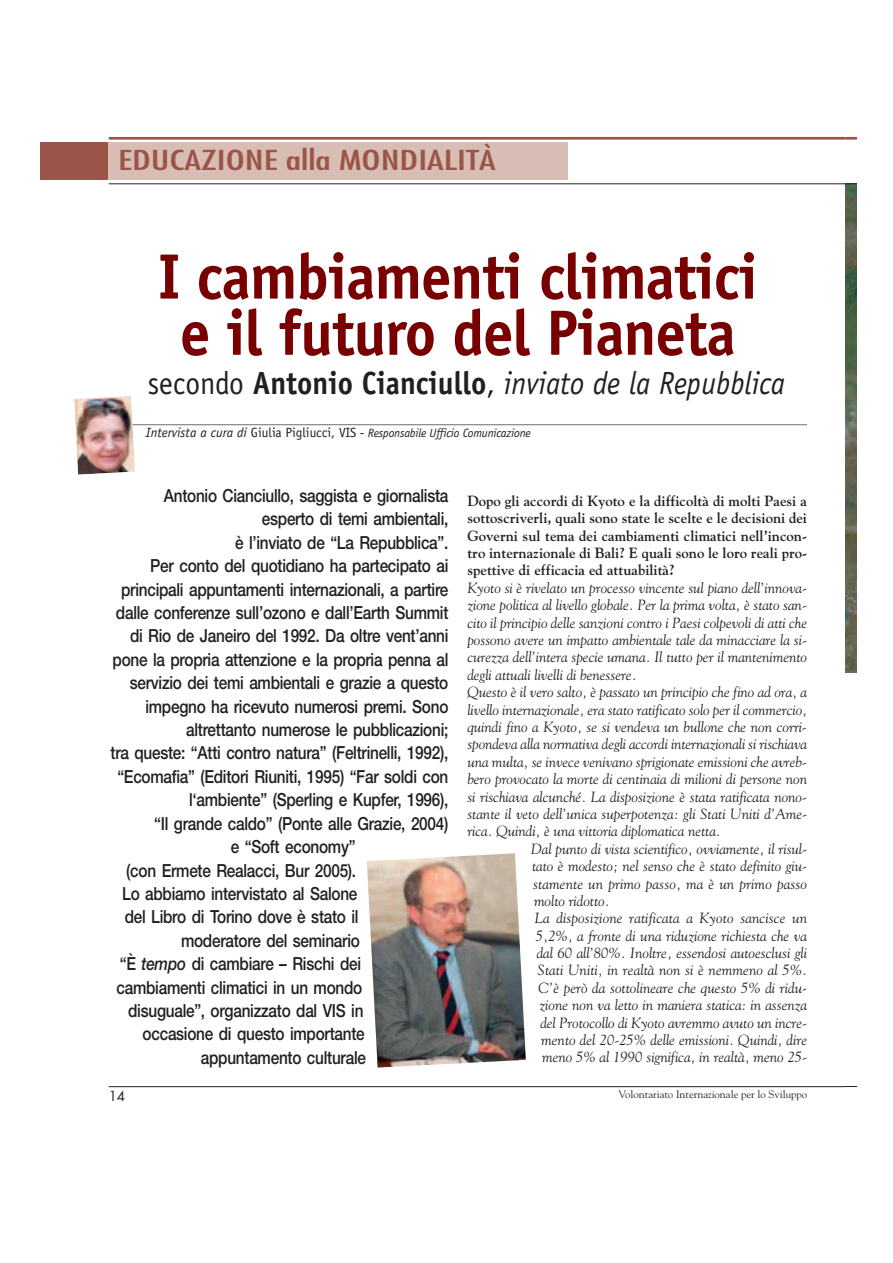
<style>
.page{position:relative;width:893px;height:1263px;background:#fff}
.page>*{position:absolute;margin:0;border:0;box-sizing:border-box;transform-origin:0 0}
.t1{font:700 64.2px/56.2px "Officina Sans";letter-spacing:-.015em;color:#790000;text-align:center;scale:.95 1}
.t2{font:italic 32.1px "Officina Sans";color:#231f20;scale:.92 1}
.t3{font:condensed 26.7px "Futura";color:#9b5548;scale:1.5 1}
.t4{font:500 18px "Helvetica Neue";letter-spacing:-.015em;color:#231f20;scale:.85 1}
.t5{font:italic 14.7px "Goudy";color:#231f20}
.t6{font:700 14.7px/17.4px "Goudy";color:#231f20;text-align:justify}
.t7{font:13.35px "Futura";color:#231f20}
.t8{font:italic 12px "Officina Sans";letter-spacing:-.02em;color:#231f20}
.t9{font:10.65px "Goudy";color:#231f20}
.s1{font-style:normal}
.s2{font-weight:700;font-style:normal}
.s3{font-size:13.35px}
.s4{font-style:normal;font-size:13.35px}
.s5{font-style:italic}
</style>
<div class="page">
<img style="left:845px;top:184px;width:11px;height:488px">
<hr style="left:109px;top:1086px;width:736px;height:1px;background:#231f20">
<svg style="left:845px;top:137px;width:11px;height:3px"></svg>
<hr style="left:109px;top:137px;width:736px;height:3px;background:#9b5548">
<hr style="left:109px;top:183px;width:736px;height:1px;background:#231f20">
<div style="left:40px;top:142px;width:69px;height:38px;background:#9b5548"></div>
<div style="left:109px;top:142px;width:459px;height:38px;background:#d7bdb4"></div>
<hr style="left:124px;top:424px;width:683px;height:1px;background:#6d6e70">
<img style="left:74px;top:396px;width:61px;height:79px">
<img style="left:367px;top:853px;width:159px;height:215px">
<h3 class="t3" style="left:118px;top:148px;width:253px">EDUCAZIONE alla MONDIALITÀ</h3>
<h1 class="t1" style="left:158px;top:254px;width:633px">I cambiamenti climatici e il futuro del Pianeta</h1>
<h2 class="t2" style="left:148px;top:370px;width:694px"><span class="s1">secondo</span> <span class="s2">Antonio Cianciullo</span><span class="s1">,</span> inviato de la Repubblica</h2>
<p class="t8" style="left:146px;top:428px;width:386px"><span class="s3">Intervista a cura di</span> <span class="s4">Giulia Pigliucci, VIS -</span> Responsabile Ufficio Comunicazione</p>
<p class="t4" style="left:164px;top:489px;width:336px">Antonio Cianciullo, saggista e giornalista</p>
<p class="t4" style="left:262px;top:512px;width:221px">esperto di temi ambientali,</p>
<p class="t4" style="left:235px;top:536px;width:252px">è l’inviato de “La Repubblica”.</p>
<p class="t4" style="left:150px;top:559px;width:352px">Per conto del quotidiano ha partecipato ai</p>
<p class="t4" style="left:121px;top:583px;width:386px">principali appuntamenti internazionali, a partire</p>
<p class="t4" style="left:116px;top:606px;width:392px">dalle conferenze sull’ozono e dall’Earth Summit</p>
<p class="t4" style="left:130px;top:630px;width:376px">di Rio de Janeiro del 1992. Da oltre vent’anni</p>
<p class="t4" style="left:113px;top:653px;width:396px">pone la propria attenzione e la propria penna al</p>
<p class="t4" style="left:130px;top:676px;width:376px">servizio dei temi ambientali e grazie a questo</p>
<p class="t4" style="left:145px;top:700px;width:358px">impegno ha ricevuto numerosi premi. Sono</p>
<p class="t4" style="left:186px;top:723px;width:310px">altrettanto numerose le pubblicazioni;</p>
<p class="t4" style="left:110px;top:747px;width:399px">tra queste: “Atti contro natura” (Feltrinelli, 1992),</p>
<p class="t4" style="left:117px;top:770px;width:391px">“Ecomafia” (Editori Riuniti, 1995) “Far soldi con</p>
<p class="t4" style="left:189px;top:793px;width:306px">l‘ambiente” (Sperling e Kupfer, 1996),</p>
<p class="t4" style="left:154px;top:817px;width:347px">“Il grande caldo” (Ponte alle Grazie, 2004)</p>
<p class="t4" style="left:231px;top:840px;width:148px">e “Soft economy”</p>
<p class="t4" style="left:126px;top:864px;width:272px">(con Ermete Realacci, Bur 2005).</p>
<p class="t4" style="left:122px;top:887px;width:278px">Lo abbiamo intervistato al Salone</p>
<p class="t4" style="left:125px;top:911px;width:277px">del Libro di Torino dove è stato il</p>
<p class="t4" style="left:181px;top:934px;width:212px">moderatore del seminario</p>
<p class="t4" style="left:120px;top:957px;width:285px">“È <span class="s5">tempo</span> di cambiare – Rischi dei</p>
<p class="t4" style="left:116px;top:981px;width:291px">cambiamenti climatici in un mondo</p>
<p class="t4" style="left:128px;top:1004px;width:278px">disuguale”, organizzato dal VIS in</p>
<p class="t4" style="left:143px;top:1028px;width:263px">occasione di questo importante</p>
<p class="t4" style="left:201px;top:1051px;width:196px">appuntamento culturale</p>
<p class="t6" style="left:467px;top:493px;width:341px">Dopo gli accordi di Kyoto e la difficoltà di molti Paesi a sottoscriverli, quali sono state le scelte e le decisioni dei Governi sul tema dei cambiamenti climatici nell’incon&shy;tro internazionale di Bali? E quali sono le loro reali pro&shy;spettive di efficacia ed attuabilità?</p>
<p class="t5" style="left:467px;top:582px;width:341px">Kyoto si è rivelato un processo vincente sul piano dell’innova-</p>
<p class="t5" style="left:467px;top:599px;width:341px">zione politica al livello globale. Per la prima volta, è stato san-</p>
<p class="t5" style="left:467px;top:617px;width:341px">cito il principio delle sanzioni contro i Paesi colpevoli di atti che</p>
<p class="t5" style="left:467px;top:634px;width:341px">possono avere un impatto ambientale tale da minacciare la si-</p>
<p class="t5" style="left:467px;top:651px;width:341px">curezza dell’intera specie umana. Il tutto per il mantenimento</p>
<p class="t5" style="left:467px;top:669px;width:171px">degli attuali livelli di benessere.</p>
<p class="t5" style="left:467px;top:686px;width:341px">Questo è il vero salto, è passato un principio che fino ad ora, a</p>
<p class="t5" style="left:467px;top:704px;width:341px">livello internazionale, era stato ratificato solo per il commercio,</p>
<p class="t5" style="left:467px;top:721px;width:341px">quindi fino a Kyoto, se si vendeva un bullone che non corri-</p>
<p class="t5" style="left:467px;top:738px;width:341px">spondeva alla normativa degli accordi internazionali si rischiava</p>
<p class="t5" style="left:467px;top:756px;width:341px">una multa, se invece venivano sprigionate emissioni che avreb-</p>
<p class="t5" style="left:467px;top:773px;width:341px">bero provocato la morte di centinaia di milioni di persone non</p>
<p class="t5" style="left:467px;top:791px;width:341px">si rischiava alcunché. La disposizione è stata ratificata nono-</p>
<p class="t5" style="left:467px;top:808px;width:341px">stante il veto dell’unica superpotenza: gli Stati Uniti d’Ame-</p>
<p class="t5" style="left:467px;top:825px;width:255px">rica. Quindi, è una vittoria diplomatica netta.</p>
<p class="t5" style="left:531px;top:843px;width:277px">Dal punto di vista scientifico, ovviamente, il risul-</p>
<p class="t5" style="left:532px;top:860px;width:276px">tato è modesto; nel senso che è stato definito giu-</p>
<p class="t5" style="left:533px;top:878px;width:275px">stamente un primo passo, ma è un primo passo</p>
<p class="t5" style="left:534px;top:895px;width:77px">molto ridotto.</p>
<p class="t5" style="left:535px;top:912px;width:274px">La disposizione ratificata a Kyoto sancisce un</p>
<p class="t5" style="left:536px;top:930px;width:273px">5,2%, a fronte di una riduzione richiesta che va</p>
<p class="t5" style="left:536px;top:947px;width:272px">dal 60 all’80%. Inoltre, essendosi autoesclusi gli</p>
<p class="t5" style="left:537px;top:965px;width:271px">Stati Uniti, in realtà non si è nemmeno al 5%.</p>
<p class="t5" style="left:538px;top:982px;width:270px">C’è però da sottolineare che questo 5% di ridu-</p>
<p class="t5" style="left:539px;top:999px;width:269px">zione non va letto in maniera statica: in assenza</p>
<p class="t5" style="left:540px;top:1017px;width:268px">del Protocollo di Kyoto avremmo avuto un incre-</p>
<p class="t5" style="left:541px;top:1034px;width:267px">mento del 20-25% delle emissioni. Quindi, dire</p>
<p class="t5" style="left:542px;top:1052px;width:266px">meno 5% al 1990 significa, in realtà, meno 25-</p>
<p class="t7" style="left:109px;top:1090px;width:18px">14</p>
<p class="t9" style="left:618px;top:1090px;width:190px">Volontariato Internazionale per lo Sviluppo</p>
</div>
